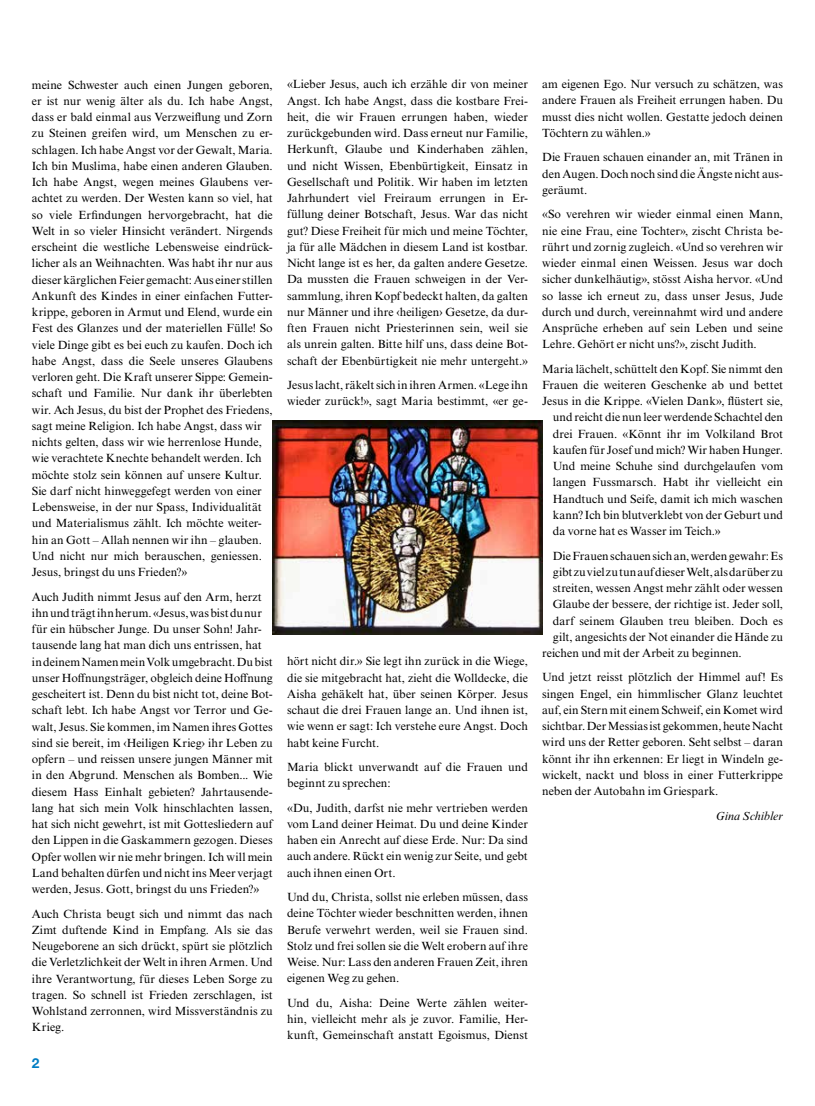
<style>
.page{position:relative;width:815px;height:1106px;background:#fff}
.page>*{position:absolute;margin:0;border:0;box-sizing:border-box;transform-origin:0 0}
.t1{font:700 13.75px "Helvetica Neue LT Pro";color:#007dc3}
.t2{font:11.88px/16.2px "Times NRMT Pro";letter-spacing:.005em;color:#000;text-align:justify}
.t3{font:italic 11.88px "Times NRMT Pro";letter-spacing:.005em;color:#000}
</style>
<div class="page">
<img style="left:273px;top:421px;width:269px;height:213px">
<p class="t2" style="left:32px;top:77px;width:242px;text-align:left">meine Schwester auch einen Jungen geboren, er ist nur wenig älter als du. Ich habe Angst, dass er bald einmal aus Verzweiflung und Zorn zu Steinen greifen wird, um Menschen zu er&shy;schlagen. Ich habe Angst vor der Gewalt, Maria.<br>Ich bin Muslima, habe einen anderen Glauben.<br>Ich habe Angst, wegen meines Glaubens ver&shy;achtet zu werden. Der Westen kann so viel, hat so viele Erfindungen hervorgebracht, hat die Welt in so vieler Hinsicht verändert. Nirgends erscheint die westliche Lebensweise eindrück&shy;licher als an Weihnachten. Was habt ihr nur aus dieser kärglichen Feier gemacht: Aus einer stillen Ankunft des Kindes in einer einfachen Futter&shy;krippe, geboren in Armut und Elend, wurde ein Fest des Glanzes und der materiellen Fülle! So viele Dinge gibt es bei euch zu kaufen. Doch ich habe Angst, dass die Seele unseres Glaubens verloren geht. Die Kraft unserer Sippe: Gemein&shy;schaft und Familie. Nur dank ihr überlebten wir. Ach Jesus, du bist der Prophet des Friedens, sagt meine Religion. Ich habe Angst, dass wir nichts gelten, dass wir wie herrenlose Hunde, wie verachtete Knechte behandelt werden. Ich möchte stolz sein können auf unsere Kultur.<br>Sie darf nicht hinweggefegt werden von einer Lebensweise, in der nur Spass, Individualität und Materialismus zählt. Ich möchte weiter&shy;hin an Gott – Allah nennen wir ihn – glauben.<br>Und nicht nur mich berauschen, geniessen.<br>Jesus, bringst du uns Frieden?»</p>
<p class="t2" style="left:32px;top:589px;width:242px;text-align:left">Auch Judith nimmt Jesus auf den Arm, herzt ihn und trägt ihn herum. «Jesus, was bist du nur für ein hübscher Junge. Du unser Sohn! Jahr&shy;tausende lang hat man dich uns entrissen, hat in deinem Namen mein Volk umgebracht. Du bist unser Hoffnungsträger, obgleich deine Hoffnung gescheitert ist. Denn du bist nicht tot, deine Bot&shy;schaft lebt. Ich habe Angst vor Terror und Ge&shy;walt, Jesus. Sie kommen, im Namen ihres Gottes sind sie bereit, im ‹Heiligen Krieg› ihr Leben zu opfern – und reissen unsere jungen Männer mit in den Abgrund. Menschen als Bomben... Wie diesem Hass Einhalt gebieten? Jahrtausende&shy;lang hat sich mein Volk hinschlachten lassen, hat sich nicht gewehrt, ist mit Gottesliedern auf den Lippen in die Gaskammern gezogen. Dieses Opfer wollen wir nie mehr bringen. Ich will mein Land behalten dürfen und nicht ins Meer verjagt werden, Jesus. Gott, bringst du uns Frieden?»</p>
<p class="t2" style="left:32px;top:906px;width:242px">Auch Christa beugt sich und nimmt das nach Zimt duftende Kind in Empfang. Als sie das Neugeborene an sich drückt, spürt sie plötzlich die Verletzlichkeit der Welt in ihren Armen. Und ihre Verantwortung, für dieses Leben Sorge zu tragen. So schnell ist Frieden zerschlagen, ist Wohlstand zerronnen, wird Missverständnis zu Krieg.</p>
<p class="t1" style="left:32px;top:1054px;width:9px">2</p>
<p class="t2" style="left:287px;top:77px;width:242px">«Lieber Jesus, auch ich erzähle dir von meiner Angst. Ich habe Angst, dass die kostbare Frei&shy;heit, die wir Frauen errungen haben, wieder zurückgebunden wird. Dass erneut nur Familie, Herkunft, Glaube und Kinderhaben zählen, und nicht Wissen, Ebenbürtigkeit, Einsatz in Gesellschaft und Politik. Wir haben im letzten Jahrhundert viel Freiraum errungen in Er&shy;füllung deiner Botschaft, Jesus. War das nicht gut? Diese Freiheit für mich und meine Töchter, ja für alle Mädchen in diesem Land ist kostbar.<br>Nicht lange ist es her, da galten andere Gesetze.<br>Da mussten die Frauen schweigen in der Ver&shy;sammlung, ihren Kopf bedeckt halten, da galten nur Männer und ihre ‹heiligen› Gesetze, da dur&shy;ften Frauen nicht Priesterinnen sein, weil sie als unrein galten. Bitte hilf uns, dass deine Bot&shy;schaft der Ebenbürtigkeit nie mehr untergeht.»</p>
<p class="t2" style="left:287px;top:377px;width:242px">Jesus lacht, räkelt sich in ihren Armen. «Lege ihn wieder zurück!», sagt Maria bestimmt, «er ge-</p>
<p class="t2" style="left:287px;top:654px;width:242px">hört nicht dir.» Sie legt ihn zurück in die Wiege, die sie mitgebracht hat, zieht die Wolldecke, die Aisha gehäkelt hat, über seinen Körper. Jesus schaut die drei Frauen lange an. Und ihnen ist, wie wenn er sagt: Ich verstehe eure Angst. Doch habt keine Furcht.</p>
<p class="t2" style="left:287px;top:759px;width:242px">Maria blickt unverwandt auf die Frauen und beginnt zu sprechen:</p>
<p class="t2" style="left:287px;top:800px;width:242px">«Du, Judith, darfst nie mehr vertrieben werden vom Land deiner Heimat. Du und deine Kinder haben ein Anrecht auf diese Erde. Nur: Da sind auch andere. Rückt ein wenig zur Seite, und gebt auch ihnen einen Ort.</p>
<p class="t2" style="left:287px;top:889px;width:242px">Und du, Christa, sollst nie erleben müssen, dass deine Töchter wieder beschnitten werden, ihnen Berufe verwehrt werden, weil sie Frauen sind.<br>Stolz und frei sollen sie die Welt erobern auf ihre Weise. Nur: Lass den anderen Frauen Zeit, ihren eigenen Weg zu gehen.</p>
<p class="t2" style="left:287px;top:995px;width:242px">Und du, Aisha: Deine Werte zählen weiter&shy;hin, vielleicht mehr als je zuvor. Familie, Her&shy;kunft, Gemeinschaft anstatt Egoismus, Dienst</p>
<p class="t2" style="left:542px;top:77px;width:242px">am eigenen Ego. Nur versuch zu schätzen, was andere Frauen als Freiheit errungen haben. Du musst dies nicht wollen. Gestatte jedoch deinen Töchtern zu wählen.»</p>
<p class="t2" style="left:542px;top:150px;width:242px">Die Frauen schauen einander an, mit Tränen in den Augen. Doch noch sind die Ängste nicht aus&shy;geräumt.</p>
<p class="t2" style="left:542px;top:207px;width:242px">«So verehren wir wieder einmal einen Mann, nie eine Frau, eine Tochter», zischt Christa be&shy;rührt und zornig zugleich. «Und so verehren wir wieder einmal einen Weissen. Jesus war doch sicher dunkelhäutig», stösst Aisha hervor. «Und so lasse ich erneut zu, dass unser Jesus, Jude durch und durch, vereinnahmt wird und andere Ansprüche erheben auf sein Leben und seine Lehre. Gehört er nicht uns?», zischt Judith.</p>
<p class="t2" style="left:542px;top:361px;width:242px">Maria lächelt, schüttelt den Kopf. Sie nimmt den</p>
<p class="t2" style="left:542px;top:377px;width:242px">Frauen die weiteren Geschenke ab und bettet</p>
<p class="t2" style="left:542px;top:393px;width:242px">Jesus in die Krippe. «Vielen Dank», flüstert sie,</p>
<p class="t2" style="left:553px;top:410px;width:232px">und reicht die nun leer werdende Schachtel den</p>
<p class="t2" style="left:553px;top:426px;width:232px">drei Frauen. «Könnt ihr im Volkiland Brot</p>
<p class="t2" style="left:553px;top:442px;width:232px">kaufen für Josef und mich? Wir haben Hunger.</p>
<p class="t2" style="left:553px;top:458px;width:232px">Und meine Schuhe sind durchgelaufen vom</p>
<p class="t2" style="left:553px;top:475px;width:232px">langen Fussmarsch. Habt ihr vielleicht ein</p>
<p class="t2" style="left:553px;top:491px;width:232px">Handtuch und Seife, damit ich mich waschen</p>
<p class="t2" style="left:553px;top:507px;width:232px">kann? Ich bin blutverklebt von der Geburt und</p>
<p class="t2" style="left:553px;top:523px;width:169px">da vorne hat es Wasser im Teich.»</p>
<p class="t2" style="left:553px;top:548px;width:232px">Die Frauen schauen sich an, werden gewahr: Es</p>
<p class="t2" style="left:553px;top:564px;width:232px">gibt zu viel zu tun auf dieser Welt, als darüber zu</p>
<p class="t2" style="left:553px;top:580px;width:232px">streiten, wessen Angst mehr zählt oder wessen</p>
<p class="t2" style="left:553px;top:597px;width:232px">Glaube der bessere, der richtige ist. Jeder soll,</p>
<p class="t2" style="left:553px;top:613px;width:232px">darf seinem Glauben treu bleiben. Doch es</p>
<p class="t2" style="left:553px;top:629px;width:232px">gilt, angesichts der Not einander die Hände zu</p>
<p class="t2" style="left:542px;top:645px;width:201px">reichen und mit der Arbeit zu beginnen.</p>
<p class="t2" style="left:542px;top:670px;width:242px">Und jetzt reisst plötzlich der Himmel auf! Es singen Engel, ein himmlischer Glanz leuchtet auf, ein Stern mit einem Schweif, ein Komet wird sichtbar. Der Messias ist gekommen, heute Nacht wird uns der Retter geboren. Seht selbst – daran könnt ihr ihn erkennen: Er liegt in Windeln ge&shy;wickelt, nackt und bloss in einer Futterkrippe neben der Autobahn im Griespark.</p>
<p class="t3" style="left:716px;top:808px;width:69px">Gina Schibler</p>
</div>
